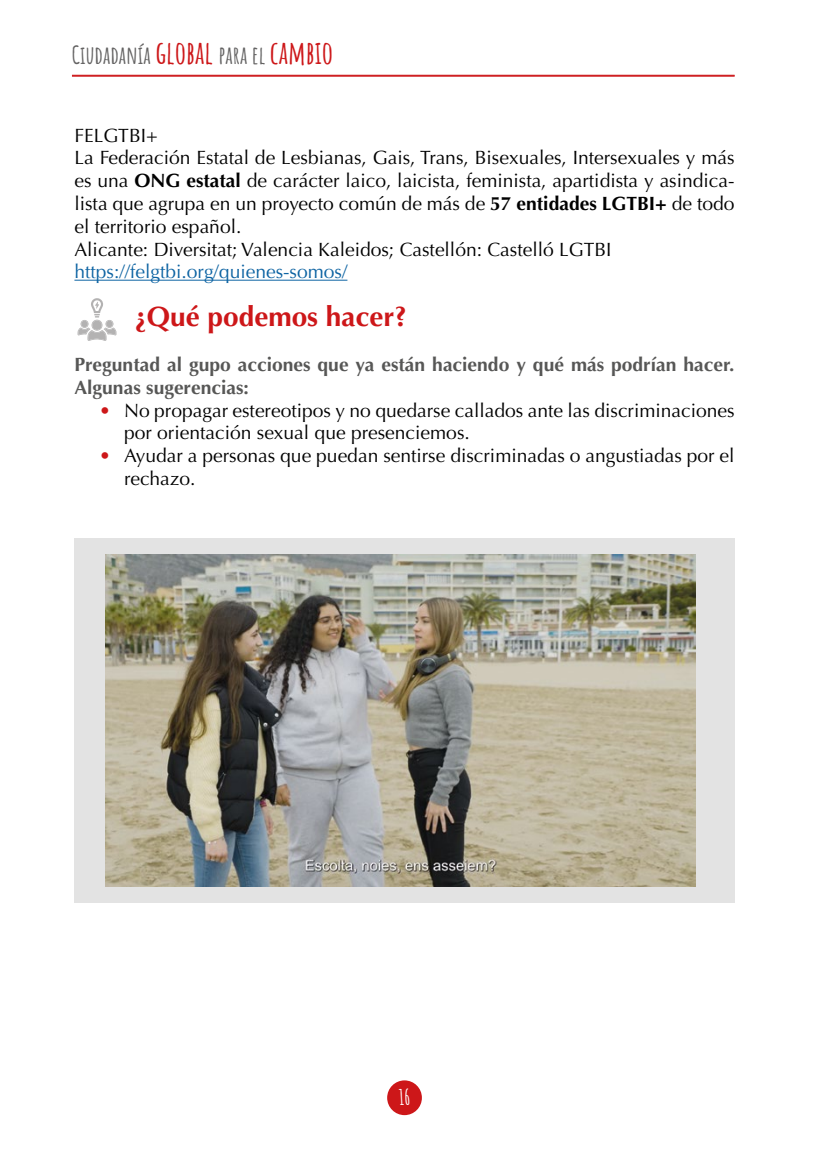
<style>
.page{position:relative;width:819px;height:1166px;background:#fff}
.page>*{position:absolute;margin:0;border:0;box-sizing:border-box;transform-origin:0 0}
.titular{font:700 28px "Optima";color:#cd1719}
.t1{font:700 24.5px "Amatic SC";color:#646363}
.t2{font:700 21px "Amatic SC";color:#fff}
.cpo_texto{font:19.25px/22.8px "Optima";color:#000}
.cpo_texto-2{font:700 19.25px/22.8px "Optima";color:#575756}
.cpo_texto-3{font:19.25px "Optima";color:#0e64a3}
.s1{font-size:31.5px;color:#cd1719}
.s2{font-weight:700}
.s3{color:#cd1719}
</style>
<div class="page">
<div style="left:387px;top:1080px;width:35px;height:35px;background:#cd1719;border-radius:50%"></div>
<hr style="left:72px;top:75px;width:662px;height:2px;background:#cd1719">
<hr style="left:74px;top:280px;width:273px;height:1px;background:#0e64a3">
<svg style="left:77px;top:298px;width:39px;height:43px"></svg>
<div style="left:92px;top:320px;width:10px;height:10px;background:#b3b2b2;border-radius:50%"></div>
<div style="left:81px;top:321px;width:7px;height:6px;background:#b3b2b2;border-radius:50%"></div>
<div style="left:106px;top:321px;width:7px;height:6px;background:#b3b2b2;border-radius:50%"></div>
<div style="left:74px;top:538px;width:660px;height:365px;background:#e3e3e3"></div>
<img style="left:105px;top:555px;width:590px;height:331px">
<p class="t1" style="left:72px;top:36px;width:263px">CIUDADANÍA <span class="s1">GLOBAL</span> PARA EL <span class="s1">CAMBIO</span></p>
<p class="cpo_texto" style="left:74px;top:124px;width:85px">FELGTBI+</p>
<p class="cpo_texto" style="left:74px;top:147px;width:661px;text-align:justify">La Federación Estatal de Lesbianas, Gais, Trans, Bisexuales, Intersexuales y más es una <span class="s2">ONG estatal</span> de carácter laico, laicista, feminista, apartidista y asindica&shy;lista que agrupa en un proyecto común de más de <span class="s2">57 entidades LGTBI+</span> de todo el territorio español.</p>
<p class="cpo_texto" style="left:74px;top:238px;width:538px">Alicante: Diversitat; Valencia Kaleidos; Castellón: Castelló LGTBI</p>
<p class="cpo_texto-3" style="left:74px;top:261px;width:274px">https://felgtbi.org/quienes-somos/</p>
<p class="titular" style="left:134px;top:300px;width:274px">¿Qué podemos hacer?</p>
<p class="cpo_texto-2" style="left:74px;top:353px;width:661px">Preguntad al gupo acciones que ya están haciendo y qué más podrían hacer.<br>Algunas sugerencias:</p>
<p class="cpo_texto" style="left:124px;top:399px;width:612px;text-indent:-25px"><span class="s3">•</span> No propagar estereotipos y no quedarse callados ante las discriminaciones por orientación sexual que presenciemos.</p>
<p class="cpo_texto" style="left:124px;top:444px;width:612px;text-indent:-25px"><span class="s3">•</span> Ayudar a personas que puedan sentirse discriminadas o angustiadas por el rechazo.</p>
<p class="t2" style="left:398px;top:1081px;width:13px">16</p>
</div>
